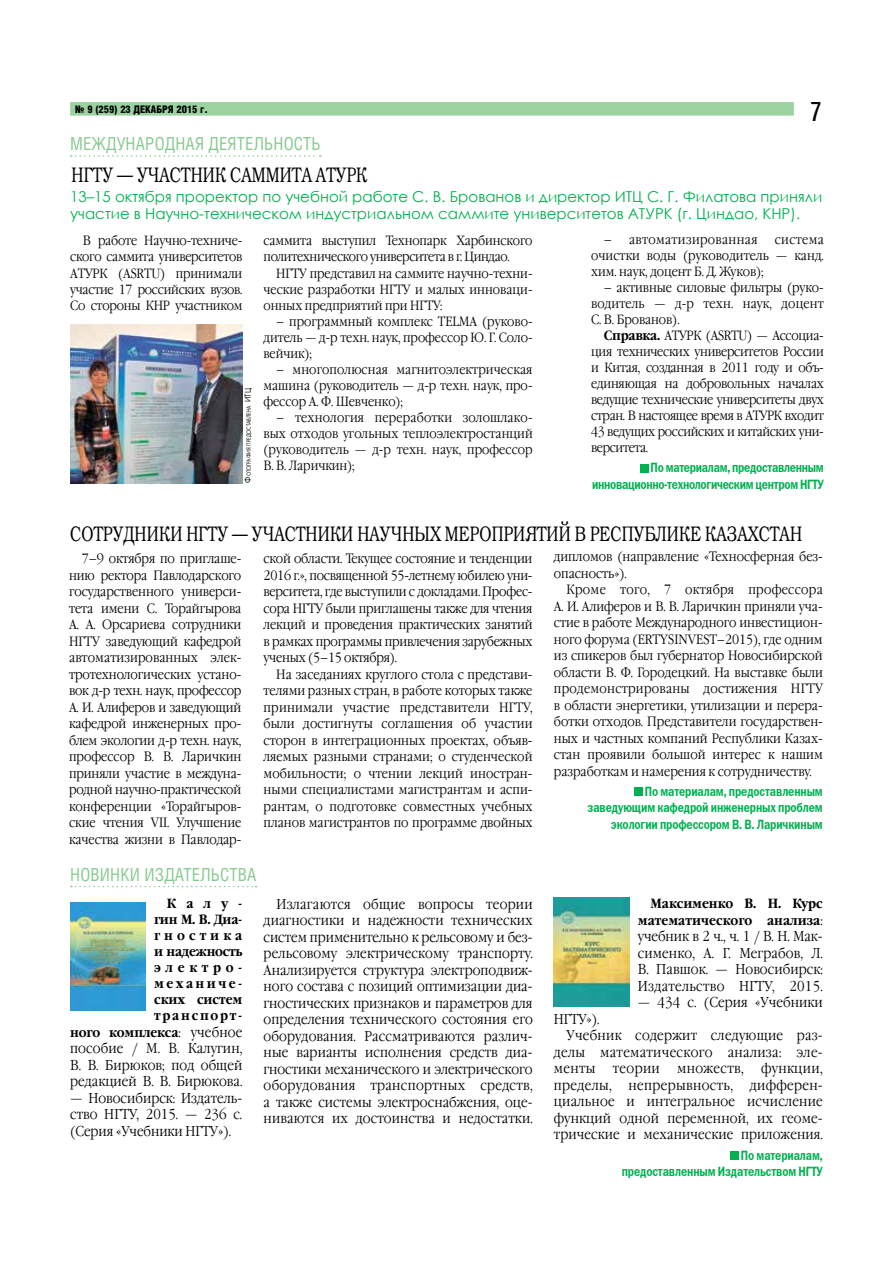
<style>
.page{position:relative;width:893px;height:1263px;background:#fff}
.page>*{position:absolute;margin:0;border:0;box-sizing:border-box;transform-origin:0 0}
.t1{font:27px "Text";color:#000}
.t2{font:21px "Abbat Mix";letter-spacing:.01em;color:#000;scale:.82 1}
.t3{font:18px "Helios Cond";letter-spacing:.01em;color:#87ca90;scale:.95 1}
.t4{font:15px/16.5px "Century Gothic";color:#00b151}
.t5{font:300 14.25px/16.5px "Garamond C";letter-spacing:.01em;color:#000;text-align:justify;scale:.86 1}
.t6{font:300 14.25px "Garamond C";letter-spacing:.03em;color:#000;scale:.86 1}
.t7{font:300 13.5px/16.5px "Garamond C";letter-spacing:-.005em;color:#000;text-align:justify;scale:.86 1}
.t8{font:13.5px "Franklin Gothic Demi C";letter-spacing:-.015em;color:#00b151;scale:.8 1}
.t9{font:300 13.35px/16px "Garamond C";letter-spacing:-.005em;color:#000;text-align:justify;scale:.86 1}
.t10{font:700 13.35px/16px "Garamond C";letter-spacing:.005em;color:#000;text-align:right;scale:.86 1}
.t11{font:300 13.35px/16px "Garamond C";letter-spacing:-.03em;color:#000;scale:.86 1}
.t12{font:300 13.35px "Garamond C";letter-spacing:.035em;color:#000;scale:.86 1}
.t13{font:900 condensed 10.5px "Helios";color:#000}
.t14{font:6.3px "Futura Book C";letter-spacing:-.005em;color:#000;scale:.85 1}
.s1{font-weight:700}
.s2{font-size:9px}
.s3{font-weight:300;font-size:14.25px}
</style>
<div class="page">
<div style="left:70px;top:102px;width:724px;height:14px;background:#9bd2a0;border:2px solid #9bd2a0"></div>
<svg style="left:71px;top:155px;width:250px;height:2px"></svg>
<div style="left:640px;top:464px;width:8px;height:8px;background:#00b151"></div>
<div style="left:634px;top:788px;width:9px;height:8px;background:#00b151"></div>
<svg style="left:71px;top:886px;width:186px;height:1px"></svg>
<div style="left:730px;top:1151px;width:9px;height:8px;background:#00b151"></div>
<img style="left:70px;top:902px;width:76px;height:108px">
<img style="left:554px;top:898px;width:75px;height:108px">
<img style="left:71px;top:325px;width:171px;height:158px">
<p class="t13" style="left:75px;top:103px;width:134px">№ 9 (259) 23 ДЕКАБРЯ 2015 г.</p>
<h1 class="t1" style="left:809px;top:98px;width:16px">7</h1>
<h3 class="t3" style="left:70px;top:133px;width:265px">МЕЖДУНАРОДНАЯ ДЕЯТЕЛЬНОСТЬ</h3>
<h2 class="t2" style="left:71px;top:162px;width:362px">НГТУ — УЧАСТНИК САММИТА АТУРК</h2>
<p class="t4" style="left:70px;top:188px;width:754px">13–15 октября проректор по учебной работе С. В. Брованов и директор ИТЦ С. Г. Филатова приняли участие в Научно-техническом индустриальном саммите университетов АТУРК (г. Циндао, КНР).</p>
<p class="t12" style="left:604px;top:232px;width:180px">– автоматизированная</p>
<p class="t9" style="left:70px;top:233px;width:202px;text-indent:13px">В работе Научно-техниче&shy;ского саммита университетов АТУРК (ASRTU) принимали участие 17 российских вузов.<br>Со стороны КНР участником</p>
<p class="t11" style="left:264px;top:233px;width:314px">саммита выступил Технопарк Харбинского политехнического университета в г. Циндао.</p>
<p class="t9" style="left:591px;top:232px;width:272px;text-indent:184px">система очистки воды (руководитель — канд. хим. наук, доцент Б. Д. Жуков);</p>
<p class="t9" style="left:591px;top:280px;width:272px;text-indent:13px">– активные силовые фильтры (руко&shy;водитель — д-р техн. наук, доцент С. В. Брованов).</p>
<p class="t9" style="left:591px;top:328px;width:272px;text-indent:13px"><span class="s1">Справка.</span> АТУРК (ASRTU) — Ассоциа&shy;ция технических университетов России и Китая, созданная в 2011 году и объ&shy;единяющая на добровольных началах ведущие технические университеты двух стран. В настоящее время в АТУРК входит 43 ведущих российских и китайских уни&shy;верситета.</p>
<p class="t8" style="left:650px;top:460px;width:28px">По материалам</p>
<p class="t8" style="left:727px;top:460px;width:15px">, предоставленным</p>
<p class="t8" style="left:592px;top:476px;width:9px">иннова</p>
<p class="t8" style="left:628px;top:476px;width:17px">ционно</p>
<p class="t8" style="left:664px;top:476px;width:32px">-техноло</p>
<p class="t8" style="left:706px;top:476px;width:14px">гичес</p>
<p class="t8" style="left:734px;top:476px;width:44px">ким центром</p>
<p class="t8" style="left:800px;top:476px;width:31px">НГТУ</p>
<h2 class="t2" style="left:70px;top:521px;width:894px">СОТРУДНИКИ НГТУ — УЧАСТНИКИ НАУЧНЫХ МЕРОПРИЯТИЙ В РЕСПУБЛИКЕ КАЗАХСТАН</h2>
<p class="t7" style="left:69px;top:551px;width:202px;text-indent:13px">7–9 октября по приглаше&shy;нию ректора Павлодарского государственного универси&shy;тета имени С. Торайгырова А. А. Орсариева сотрудники НГТУ заведующий кафедрой автоматизированных элек&shy;тротехнологических устано&shy;вок д-р техн. наук, профессор А. И. Алиферов и заведующий кафедрой инженерных про&shy;блем экологии д-р техн. наук, профессор В. В. Ларичкин приняли участие в междуна&shy;родной научно-практической конференции «Торайгыров&shy;ские чтения VII. Улучшение качества жизни в Павлодар-</p>
<p class="t7" style="left:264px;top:551px;width:314px">ской области. Текущее состояние и тенденции 2016 г.», посвященной 55-летнему юбилею уни&shy;верситета, где выступили с докладами. Профес&shy;сора НГТУ были приглашены также для чтения лекций и проведения практических занятий в рамках программы привлечения зарубежных ученых (5–15 октября).</p>
<p class="t9" style="left:264px;top:265px;width:314px;text-indent:13px">НГТУ представил на саммите научно-техни&shy;ческие разработки НГТУ и малых инноваци&shy;онных предприятий при НГТУ:</p>
<p class="t9" style="left:264px;top:313px;width:314px;text-indent:13px">– программный комплекс TELMA (руково&shy;дитель — д-р техн. наук, профессор Ю. Г. Соло&shy;вейчик);</p>
<p class="t9" style="left:264px;top:361px;width:314px;text-indent:13px">– многополюсная магнитоэлектрическая машина (руководитель — д-р техн. наук, про&shy;фессор А. Ф. Шевченко);</p>
<p class="t9" style="left:264px;top:410px;width:314px;text-indent:13px">– технология переработки золошлако&shy;вых отходов угольных теплоэлектростанций (руководитель — д-р техн. наук, профессор В. В. Ларичкин);</p>
<p class="t14" style="left:245px;top:483px;width:112px;rotate:-90deg"><span class="s2">Ф</span>отография предоставлена <span class="s2">ИТЦ</span></p>
<p class="t7" style="left:554px;top:549px;width:314px">дипломов (направление «Техносферная без&shy;опасность»).</p>
<p class="t7" style="left:554px;top:582px;width:314px;text-indent:13px">Кроме того, 7 октября профессора А. И. Алиферов и В. В. Ларичкин приняли уча&shy;стие в работе Международного инвестицион&shy;ного форума (ERTYSINVEST–2015), где одним из спикеров был губернатор Новосибирской области В. Ф. Городецкий. На выставке были продемонстрированы достижения НГТУ в области энергетики, утилизации и перера&shy;ботки отходов. Представители государствен&shy;ных и частных компаний Республики Казах&shy;стан проявили большой интерес к нашим разработкам и намерения к сотрудничеству.</p>
<p class="t8" style="left:645px;top:784px;width:29px">По материалам</p>
<p class="t8" style="left:724px;top:784px;width:16px">, предоставленным</p>
<p class="t8" style="left:588px;top:800px;width:16px">завед</p>
<p class="t8" style="left:618px;top:800px;width:83px">ующим кафедро</p>
<p class="t8" style="left:702px;top:800px;width:46px">й инженерны</p>
<p class="t8" style="left:770px;top:800px;width:50px">х проблем</p>
<p class="t8" style="left:611px;top:816px;width:104px">экологии профессором</p>
<p class="t8" style="left:732px;top:816px;width:49px">В. В. Ларич</p>
<p class="t8" style="left:788px;top:816px;width:17px">киным</p>
<p class="t7" style="left:264px;top:666px;width:314px;text-indent:13px">На заседаниях круглого стола с представи&shy;телями разных стран, в работе которых также принимали участие представители НГТУ, были достигнуты соглашения об участии сторон в интеграционных проектах, объяв&shy;ляемых разными странами; о студенческой мобильности; о чтении лекций иностран&shy;ными специалистами магистрантам и аспи&shy;рантам, о подготовке совместных учебных планов магистрантов по программе двойных</p>
<h3 class="t3" style="left:70px;top:864px;width:198px">НОВИНКИ ИЗДАТЕЛЬСТВА</h3>
<p class="t10" style="left:70px;top:896px;width:202px">Калу-<br>гин М. В. Диа&shy;гностика<br>и надежность электро&shy;механиче-<br>ских систем транспорт-<br>ного комплекса<span class="s3">: учебное</span></p>
<p class="t5" style="left:70px;top:1040px;width:202px">пособие / М. В. Калугин, В. В. Бирюков; под общей редакцией В. В. Бирюкова.</p>
<p class="t5" style="left:70px;top:1090px;width:202px">— Новосибирск: Издатель&shy;ство НГТУ, 2015. — 236 с. (Серия «Учебники НГТУ»).</p>
<p class="t5" style="left:264px;top:896px;width:315px;text-indent:13px">Излагаются общие вопросы теории диагностики и надежности технических систем применительно к рельсовому и без&shy;рельсовому электрическому транспорту.<br>Анализируется структура электроподвиж&shy;ного состава с позиций оптимизации диа&shy;гностических признаков и параметров для определения технического состояния его оборудования. Рассматриваются различ&shy;ные варианты исполнения средств диа&shy;гностики механического и электрического оборудования транспортных средств, а также системы электроснабжения, оце&shy;ниваются их достоинства и недостатки.</p>
<p class="t10" style="left:638px;top:895px;width:217px;line-height:16.5px">Максименко В. Н. Курс математического анализа<span class="s3">:</span></p>
<p class="t5" style="left:638px;top:928px;width:217px">учебник в 2 ч., ч. 1 / В. Н. Мак&shy;сименко, А. Г. Меграбов, Л.<br>В. Павшок. — Новосибирск:<br>Издательство НГТУ, 2015.</p>
<p class="t5" style="left:638px;top:994px;width:217px">— 434 с. (Серия «Учебники</p>
<p class="t5" style="left:554px;top:1011px;width:55px">НГТУ»).</p>
<p class="t5" style="left:567px;top:1027px;width:299px">Учебник содержит следующие раз-</p>
<p class="t5" style="left:554px;top:1044px;width:314px">делы математического анализа: эле-</p>
<p class="t6" style="left:554px;top:1060px;width:314px">менты теории множеств, функции,</p>
<p class="t6" style="left:554px;top:1077px;width:314px">пределы, непрерывность, дифферен-</p>
<p class="t5" style="left:554px;top:1093px;width:314px">циальное и интегральное исчисление</p>
<p class="t5" style="left:554px;top:1110px;width:314px">функций одной переменной, их геоме-</p>
<p class="t5" style="left:554px;top:1126px;width:314px">трические и механические приложения.</p>
<p class="t8" style="left:741px;top:1147px;width:29px">По материалам</p>
<p class="t8" style="left:820px;top:1147px;width:5px">,</p>
<p class="t8" style="left:622px;top:1163px;width:9px">предоставленным</p>
<p class="t8" style="left:718px;top:1163px;width:25px">Издател</p>
<p class="t8" style="left:760px;top:1163px;width:16px">ьством</p>
<p class="t8" style="left:799px;top:1163px;width:32px">НГТУ</p>
</div>
